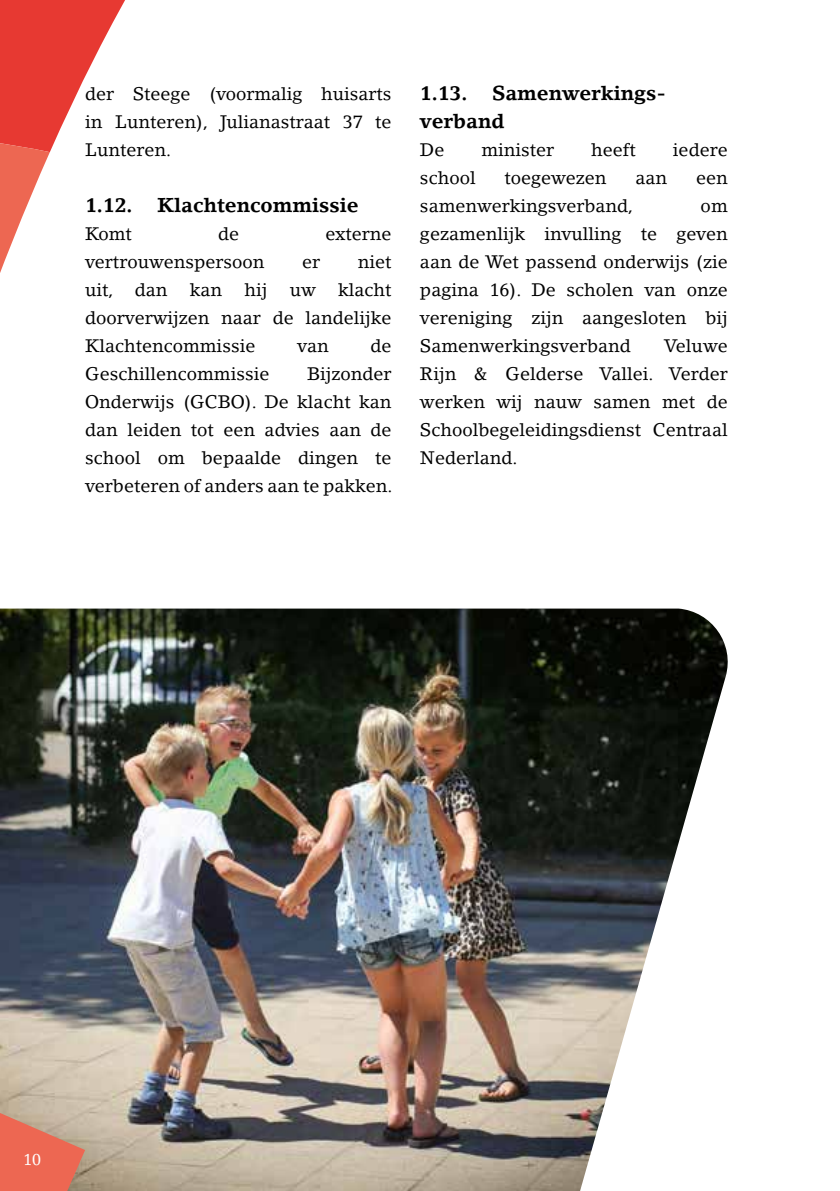
<style>
.page{position:relative;width:840px;height:1191px;background:#fff}
.page>*{position:absolute;margin:0;border:0;box-sizing:border-box;transform-origin:0 0}
.t1{font:700 20px/28px "Lino Letter Std";color:#000}
.t2{font:18px/28px "Lino Letter Std";color:#000;text-align:justify}
.t3{font:16px "Lino Letter Std";color:#fff}
</style>
<div class="page">
<img style="left:0;top:608px;width:728px;height:583px">
<svg style="left:0;top:0;width:125px;height:273px"></svg>
<svg style="left:0;top:1101px;width:85px;height:90px;background:#da836d"></svg>
<p class="t2" style="left:85px;top:80px;width:308px">der Steege (voormalig huisarts in Lunteren), Julianastraat 37 te Lunteren.</p>
<p class="t1" style="left:85px;top:191px;width:275px">1.12. Klachtencommissie</p>
<p class="t2" style="left:85px;top:220px;width:48px">Komt</p>
<p class="t2" style="left:218px;top:220px;width:23px">de</p>
<p class="t2" style="left:325px;top:220px;width:68px">externe</p>
<p class="t2" style="left:85px;top:248px;width:181px">vertrouwenspersoon</p>
<p class="t2" style="left:302px;top:248px;width:19px">er</p>
<p class="t2" style="left:85px;top:248px;width:308px;text-indent:272px">niet uit, dan kan hij uw klacht doorverwijzen naar de landelijke Klachtencommissie</p>
<p class="t2" style="left:297px;top:332px;width:33px">van</p>
<p class="t2" style="left:370px;top:332px;width:23px">de</p>
<p class="t2" style="left:85px;top:360px;width:186px">Geschillencommissie</p>
<p class="t2" style="left:85px;top:360px;width:309px;text-indent:222px">Bijzonder Onderwijs (GCBO). De klacht kan dan leiden tot een advies aan de school om bepaalde dingen te verbeteren of anders aan te pakken.</p>
<p class="t1" style="left:420px;top:79px;width:247px">1.13. Samenwerkings&shy;verband</p>
<p class="t2" style="left:420px;top:136px;width:26px">De</p>
<p class="t2" style="left:481px;top:136px;width:74px">minister</p>
<p class="t2" style="left:591px;top:136px;width:46px">heeft</p>
<p class="t2" style="left:672px;top:136px;width:56px">iedere</p>
<p class="t2" style="left:420px;top:164px;width:57px">school</p>
<p class="t2" style="left:504px;top:164px;width:103px">toegewezen</p>
<p class="t2" style="left:635px;top:164px;width:33px">aan</p>
<p class="t2" style="left:695px;top:164px;width:33px">een</p>
<p class="t2" style="left:420px;top:192px;width:214px">samenwerkingsverband,</p>
<p class="t2" style="left:420px;top:192px;width:309px;text-indent:280px">om gezamenlijk invulling te geven aan de Wet passend onderwijs (zie pagina 16). De scholen van onze vereniging zijn aangesloten bij Samenwerkingsverband</p>
<p class="t2" style="left:420px;top:332px;width:309px;text-indent:243px">Veluwe Rijn &amp; Gelderse Vallei. Verder werken wij nauw samen met de Schoolbegeleidingsdienst Centraal Nederland.</p>
<p class="t3" style="left:23px;top:1149px;width:19px">10</p>
</div>
